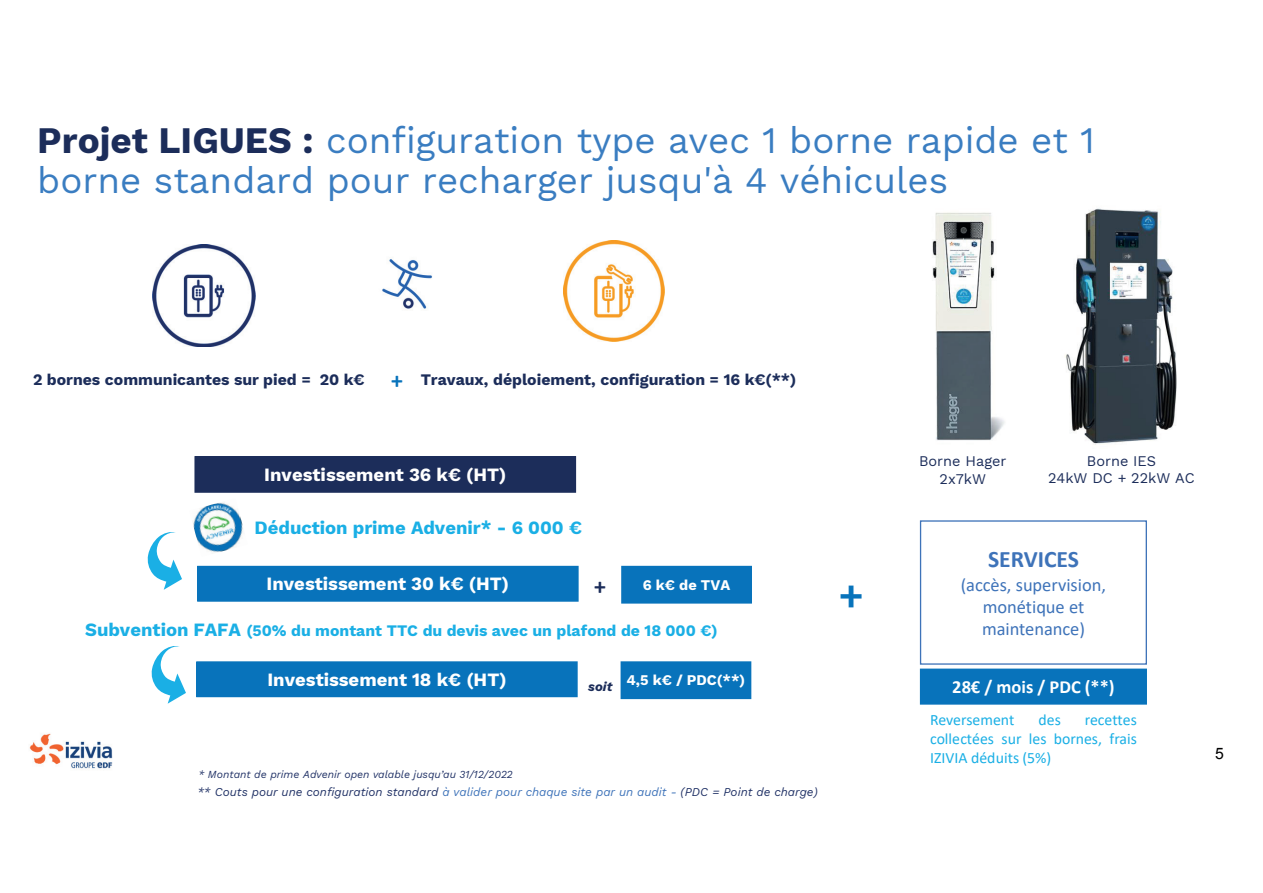
<style>
.page{position:relative;width:1263px;height:893px;background:#fff}
.page>*{position:absolute;margin:0;border:0;box-sizing:border-box;transform-origin:0 0}
.t1{font:600 42.15px "Work Sans";color:#0873bb}
.t2{font:36.75px/39.8px "Work Sans";color:#3a7dc1}
.t3{font:700 23.7px "Calibri";color:#3e73b9}
.t4{font:700 23.7px "Calibri";color:#1c2d5a}
.t5{font:700 18.45px "Work Sans";color:#fff}
.t6{font:18.45px/22px "Calibri";color:#3e73b9;text-align:center}
.t7{font:700 18.45px "Work Sans";color:#1aafe5}
.t8{font:700 18.45px "Calibri";color:#fff}
.t9{font:700 15.75px "Work Sans";color:#1c2d5a}
.t10{font:15.75px/18.9px "Calibri";color:#1aafe5;text-align:justify}
.t11{font:700 15.75px "Work Sans";color:#1aafe5}
.t12{font:15.75px "Arial";color:#000001}
.t13{font:14.55px/17.4px "Work Sans";color:#1c2d5a;text-align:center}
.t14{font:700 14.55px "Work Sans";color:#fff}
.t15{font:italic 700 13.05px "Work Sans";color:#1c2d5a}
.t16{font:italic 11.85px "Work Sans";color:#213266}
.t17{font:italic 10.65px "Work Sans";color:#213266}
.s1{font-weight:700;color:#1c2d5a}
.s2{font-family:"Calibri";font-size:23.7px;color:#0873bb}
.s3{font-size:18.45px}
.s4{color:#3e73b9}
</style>
<div class="page">
<img style="left:29px;top:733px;width:84px;height:36px">
<div style="left:195px;top:457px;width:380px;height:35px;background:#1c2d5a"></div>
<div style="left:194px;top:456px;width:382px;height:37px;border:1px solid #1c2d5a"></div>
<div style="left:198px;top:566px;width:380px;height:35px;background:#0873bb"></div>
<div style="left:197px;top:566px;width:382px;height:36px;border:1px solid #0873bb"></div>
<div style="left:621px;top:662px;width:130px;height:36px;background:#0873bb"></div>
<div style="left:620px;top:661px;width:131px;height:38px;border:1px solid #0873bb"></div>
<svg style="left:147px;top:532px;width:35px;height:58px"></svg>
<img style="left:193px;top:503px;width:50px;height:50px">
<img style="left:153px;top:245px;width:102px;height:102px">
<img style="left:564px;top:240px;width:100px;height:101px">
<img style="left:382px;top:259px;width:50px;height:50px">
<div style="left:920px;top:669px;width:226px;height:35px;background:#0873bb"></div>
<div style="left:920px;top:669px;width:227px;height:36px;border:1px solid #0873bb"></div>
<svg style="left:151px;top:646px;width:35px;height:58px"></svg>
<div style="left:197px;top:662px;width:380px;height:34px;background:#0873bb"></div>
<div style="left:196px;top:661px;width:382px;height:36px;border:1px solid #0873bb"></div>
<div style="left:622px;top:566px;width:129px;height:37px;background:#0873bb"></div>
<div style="left:621px;top:566px;width:131px;height:38px;border:1px solid #0873bb"></div>
<div style="left:920px;top:520px;width:227px;height:145px;border:1px solid #3e73b9"></div>
<img style="left:932px;top:212px;width:73px;height:229px">
<img style="left:1065px;top:208px;width:112px;height:237px">
<p class="t2" style="left:37px;top:119px;width:1059px"><span class="s1">Projet LIGUES :</span> configuration type avec 1 borne rapide et 1 borne standard pour recharger jusqu'à 4 véhicules</p>
<p class="t9" style="left:33px;top:367px;width:371px">2 bornes communicantes sur pied = 20 k€ <span class="s2">+</span></p>
<p class="t9" style="left:421px;top:368px;width:377px">Travaux, déploiement, configuration = 16 k€(**)</p>
<p class="t5" style="left:264px;top:461px;width:244px">Investissement 36 k€ (HT)</p>
<p class="t7" style="left:254px;top:514px;width:329px">Déduction prime Advenir* - 6 000 €</p>
<p class="t5" style="left:267px;top:570px;width:244px">Investissement 30 k€ (HT)</p>
<p class="t4" style="left:594px;top:569px;width:13px">+</p>
<p class="t14" style="left:643px;top:574px;width:89px">6 k€ de TVA</p>
<p class="t11" style="left:85px;top:619px;width:634px"><span class="s3">Subvention FAFA</span> (50% du montant TTC du devis avec un plafond de 18 000 €)</p>
<p class="t5" style="left:267px;top:666px;width:241px">Investissement 18 k€ (HT)</p>
<p class="t14" style="left:626px;top:669px;width:120px">4,5 k€ / PDC(**)</p>
<p class="t15" style="left:588px;top:677px;width:26px">soit</p>
<p class="t1" style="left:838px;top:564px;width:27px">+</p>
<p class="t17" style="left:199px;top:766px;width:316px">* Montant de prime Advenir open valable jusqu’au 31/12/2022</p>
<p class="t16" style="left:197px;top:783px;width:622px">** Couts pour une configuration standard <span class="s4">à valider pour chaque site par un audit -</span> (PDC = Point de charge)</p>
<p class="t13" style="left:919px;top:452px;width:89px">Borne Hager<br>2x7kW</p>
<p class="t13" style="left:1048px;top:452px;width:148px">Borne IES<br>24kW DC + 22kW AC</p>
<p class="t3" style="left:988px;top:543px;width:93px">SERVICES</p>
<p class="t6" style="left:961px;top:573px;width:147px">(accès, supervision, monétique et maintenance)</p>
<p class="t8" style="left:952px;top:674px;width:164px">28€ / mois / PDC (**)</p>
<p class="t10" style="left:930px;top:710px;width:86px">Reversement</p>
<p class="t10" style="left:1038px;top:710px;width:24px">des</p>
<p class="t10" style="left:930px;top:710px;width:208px;text-indent:155px">recettes collectées sur les bornes, frais IZIVIA déduits (5%)</p>
<p class="t12" style="left:1215px;top:743px;width:10px">5</p>
</div>
